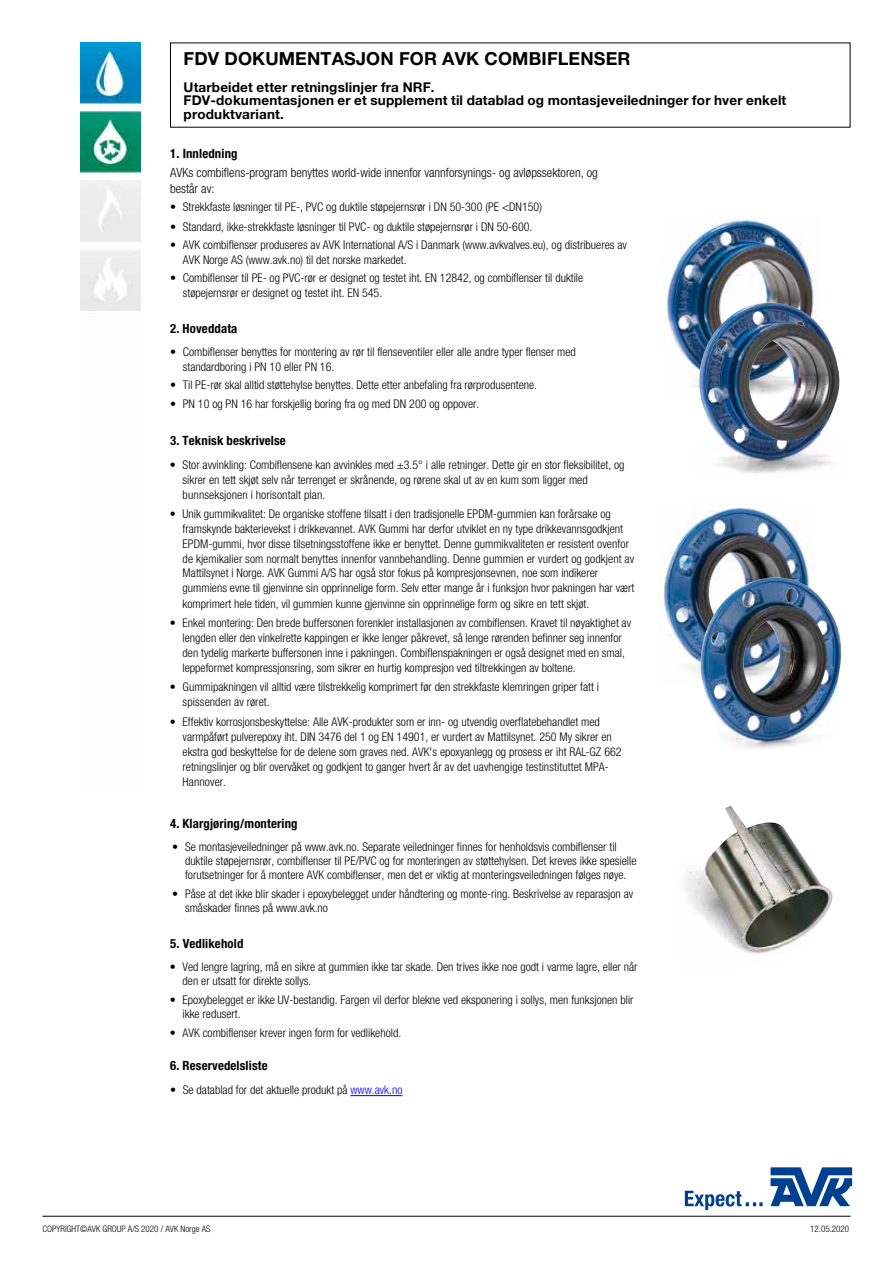
<style>
.page{position:relative;width:893px;height:1263px;background:#fff}
.page>*{position:absolute;margin:0;border:0;box-sizing:border-box;transform-origin:0 0}
.t1{font:700 18px "Helvetica Neue LT Pro";letter-spacing:.01em;color:#000}
.t2{font:700 13.5px/13.5px "Helvetica Neue LT Pro";letter-spacing:.01em;color:#000}
.t3{font:700 condensed 12.75px "Helvetica Neue LT Pro";letter-spacing:.01em;color:#000}
.t4{font:300 condensed 12.75px/15.3px "Helvetica Neue LT Pro";color:#000}
.t5{font:300 condensed 12px/15px "Helvetica Neue LT Pro";color:#000}
.t6{font:300 condensed 9px "Helvetica Neue LT Pro";color:#000}
.s1{color:#00f}
</style>
<div class="page">
<hr style="left:350px;top:1095px;width:52px;height:1px;background:#00f">
<img style="left:659px;top:504px;width:155px;height:163px">
<img style="left:693px;top:577px;width:149px;height:171px">
<img style="left:663px;top:216px;width:155px;height:156px">
<img style="left:693px;top:303px;width:147px;height:170px">
<img style="left:684px;top:805px;width:149px;height:149px">
<hr style="left:43px;top:1216px;width:807px;height:1px;background:#000">
<svg style="left:770px;top:1167px;width:82px;height:39px"></svg>
<svg style="left:685px;top:1191px;width:78px;height:19px"></svg>
<img style="left:81px;top:43px;width:60px;height:268px">
<h1 class="t1" style="left:184px;top:47px;width:448px">FDV DOKUMENTASJON FOR AVK COMBIFLENSER</h1>
<p class="t2" style="left:184px;top:80px;width:604px">Utarbeidet etter retningslinjer fra NRF.<br>FDV-dokumentasjonen er et supplement til datablad og montasjeveiledninger for hver enkelt produktvariant.</p>
<p class="t3" style="left:170px;top:146px;width:69px">1. Innledning</p>
<p class="t4" style="left:170px;top:165px;width:429px">AVKs combiflens-program benyttes world-wide innenfor vannforsynings- og avløpssektoren, og består av:</p>
<p class="t5" style="left:170px;top:200px;width:373px">• Strekkfaste løsninger til PE-, PVC og duktile støpejernsrør i DN 50-300 (PE &lt;DN150)</p>
<p class="t5" style="left:170px;top:219px;width:364px">• Standard, ikke-strekkfaste løsninger til PVC- og duktile støpejernsrør i DN 50-600.</p>
<p class="t5" style="left:183px;top:238px;width:446px;line-height:14.4px;text-indent:-13px">• AVK combiflenser produseres av AVK International A/S i Danmark (www.avkvalves.eu), og distribueres av<br>AVK Norge AS (www.avk.no) til det norske markedet.</p>
<p class="t5" style="left:183px;top:271px;width:402px;line-height:14.4px;text-indent:-13px">• Combiflenser til PE- og PVC-rør er designet og testet iht. EN 12842, og combiflenser til duktile støpejernsrør er designet og testet iht. EN 545.</p>
<p class="t3" style="left:170px;top:321px;width:69px">2. Hoveddata</p>
<p class="t5" style="left:183px;top:345px;width:395px;line-height:14.4px;text-indent:-13px">• Combiflenser benyttes for montering av rør til flenseventiler eller alle andre typer flenser med standardboring i PN 10 eller PN 16.</p>
<p class="t5" style="left:170px;top:378px;width:369px">• Til PE-rør skal alltid støttehylse benyttes. Dette etter anbefaling fra rørprodusentene.</p>
<p class="t5" style="left:170px;top:396px;width:311px">• PN 10 og PN 16 har forskjellig boring fra og med DN 200 og oppover.</p>
<p class="t3" style="left:170px;top:432px;width:117px">3. Teknisk beskrivelse</p>
<p class="t5" style="left:183px;top:457px;width:443px;text-indent:-13px">• Stor avvinkling: Combiflensene kan avvinkles med ±3.5° i alle retninger. Dette gir en stor fleksibilitet, og sikrer en tett skjøt selv når terrenget er skrånende, og rørene skal ut av en kum som ligger med bunnseksjonen i horisontalt plan.</p>
<p class="t5" style="left:183px;top:506px;width:453px;text-indent:-13px">• Unik gummikvalitet: De organiske stoffene tilsatt i den tradisjonelle EPDM-gummien kan forårsake og framskynde bakterievekst i drikkevannet. AVK Gummi har derfor utviklet en ny type drikkevannsgodkjent EPDM-gummi, hvor disse tilsetningsstoffene ikke er benyttet. Denne gummikvaliteten er resistent ovenfor de kjemikalier som normalt benyttes innenfor vannbehandling. Denne gummien er vurdert og godkjent av Mattilsynet i Norge. AVK Gummi A/S har også stor fokus på kompresjonsevnen, noe som indikerer gummiens evne til gjenvinne sin opprinnelige form. Selv etter mange år i funksjon hvor pakningen har vært komprimert hele tiden, vil gummien kunne gjenvinne sin opprinnelige form og sikre en tett skjøt.</p>
<p class="t5" style="left:183px;top:615px;width:450px;text-indent:-13px">• Enkel montering: Den brede buffersonen forenkler installasjonen av combiflensen. Kravet til nøyaktighet av lengden eller den vinkelrette kappingen er ikke lenger påkrevet, så lenge rørenden befinner seg innenfor den tydelig markerte buffersonen inne i pakningen. Combiflenspakningen er også designet med en smal, leppeformet kompressjonsring, som sikrer en hurtig kompresjon ved tiltrekkingen av boltene.</p>
<p class="t5" style="left:183px;top:679px;width:418px;text-indent:-13px">• Gummipakningen vil alltid være tilstrekkelig komprimert før den strekkfaste klemringen griper fatt i spissenden av røret.</p>
<p class="t5" style="left:183px;top:714px;width:440px;text-indent:-13px">• Effektiv korrosjonsbeskyttelse: Alle AVK-produkter som er inn- og utvendig overflatebehandlet med varmpåført pulverepoxy iht. DIN 3476 del 1 og EN 14901, er vurdert av Mattilsynet. 250 My sikrer en ekstra god beskyttelse for de delene som graves ned. AVK's epoxyanlegg og prosess er iht RAL-GZ 662 retningslinjer og blir overvåket og godkjent to ganger hvert år av det uavhengige testinstituttet MPA-Hannover.</p>
<p class="t3" style="left:170px;top:816px;width:129px">4. Klargjøring/montering</p>
<p class="t5" style="left:185px;top:839px;width:453px;line-height:14.4px;text-indent:-13px">• Se montasjeveiledninger på www.avk.no. Separate veiledninger finnes for henholdsvis combiflenser til duktile støpejernsrør, combiflenser til PE/PVC og for monteringen av støttehylsen. Det kreves ikke spesielle forutsetninger for å montere AVK combiflenser, men det er viktig at monteringsveiledningen følges nøye.</p>
<p class="t5" style="left:185px;top:886px;width:450px;line-height:14.4px;text-indent:-13px">• Påse at det ikke blir skader i epoxybelegget under håndtering og monte-ring. Beskrivelse av reparasjon av småskader finnes på www.avk.no</p>
<p class="t3" style="left:170px;top:936px;width:75px">5. Vedlikehold</p>
<p class="t5" style="left:183px;top:959px;width:456px;line-height:14.4px;text-indent:-13px">• Ved lengre lagring, må en sikre at gummien ikke tar skade. Den trives ikke noe godt i varme lagre, eller når den er utsatt for direkte sollys.</p>
<p class="t5" style="left:183px;top:992px;width:452px;line-height:14.4px;text-indent:-13px">• Epoxybelegget er ikke UV-bestandig. Fargen vil derfor blekne ved eksponering i sollys, men funksjonen blir ikke redusert.</p>
<p class="t5" style="left:170px;top:1025px;width:233px">• AVK combiflenser krever ingen form for vedlikehold.</p>
<p class="t3" style="left:170px;top:1058px;width:99px">6. Reservedelsliste</p>
<p class="t5" style="left:170px;top:1082px;width:234px">• Se datablad for det aktuelle produkt på <span class="s1">www.avk.no</span></p>
<p class="t6" style="left:810px;top:1223px;width:40px">12.05.2020</p>
</div>
